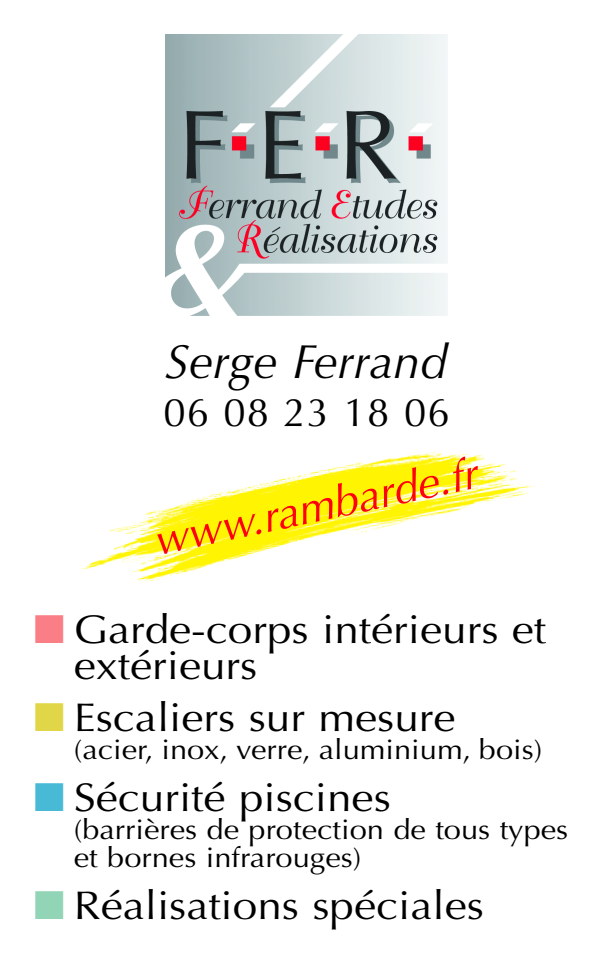
<style>
.page{position:relative;width:613px;height:964px;background:#fff}
.page>*{position:absolute;margin:0;border:0;box-sizing:border-box;transform-origin:0 0}
.t1{font:italic 48px "Optima";color:#000}
.t2{font:italic 43.6px "Optima";color:#ff000f}
.t3{font:40px/36px "Optima";color:#000;scale:1.1 1}
.t4{font:40px "Optima";color:#000}
.t5{font:28px/28px "Optima";color:#000;scale:1.1 1}
.s1{color:#f97e86}
.s2{color:#e1d647}
.s3{color:#49bad6}
.s4{color:#92d4b6}
</style>
<div class="page">
<img style="left:81px;top:451px;width:453px;height:130px">
<img style="left:166px;top:34px;width:281px;height:281px">
<p class="t1" style="left:165px;top:334px;width:284px">Serge Ferrand</p>
<p class="t4" style="left:163px;top:389px;width:287px">06 08 23 18 06</p>
<p class="t2" style="left:148px;top:516px;width:330px;rotate:-12deg">www.rambarde.fr</p>
<p class="t3" style="left:74px;top:612px;width:430px;text-indent:-40px"><span class="s1">■</span> Garde-corps intérieurs et extérieurs</p>
<p class="t3" style="left:34px;top:700px;width:384px"><span class="s2">■</span> Escaliers sur mesure</p>
<p class="t5" style="left:74px;top:736px;width:427px">(acier, inox, verre, aluminium, bois)</p>
<p class="t3" style="left:34px;top:780px;width:325px"><span class="s3">■</span> Sécurité piscines</p>
<p class="t5" style="left:74px;top:816px;width:450px">(barrières de protection de tous types et bornes infrarouges)</p>
<p class="t3" style="left:34px;top:888px;width:410px"><span class="s4">■</span> Réalisations spéciales</p>
</div>
